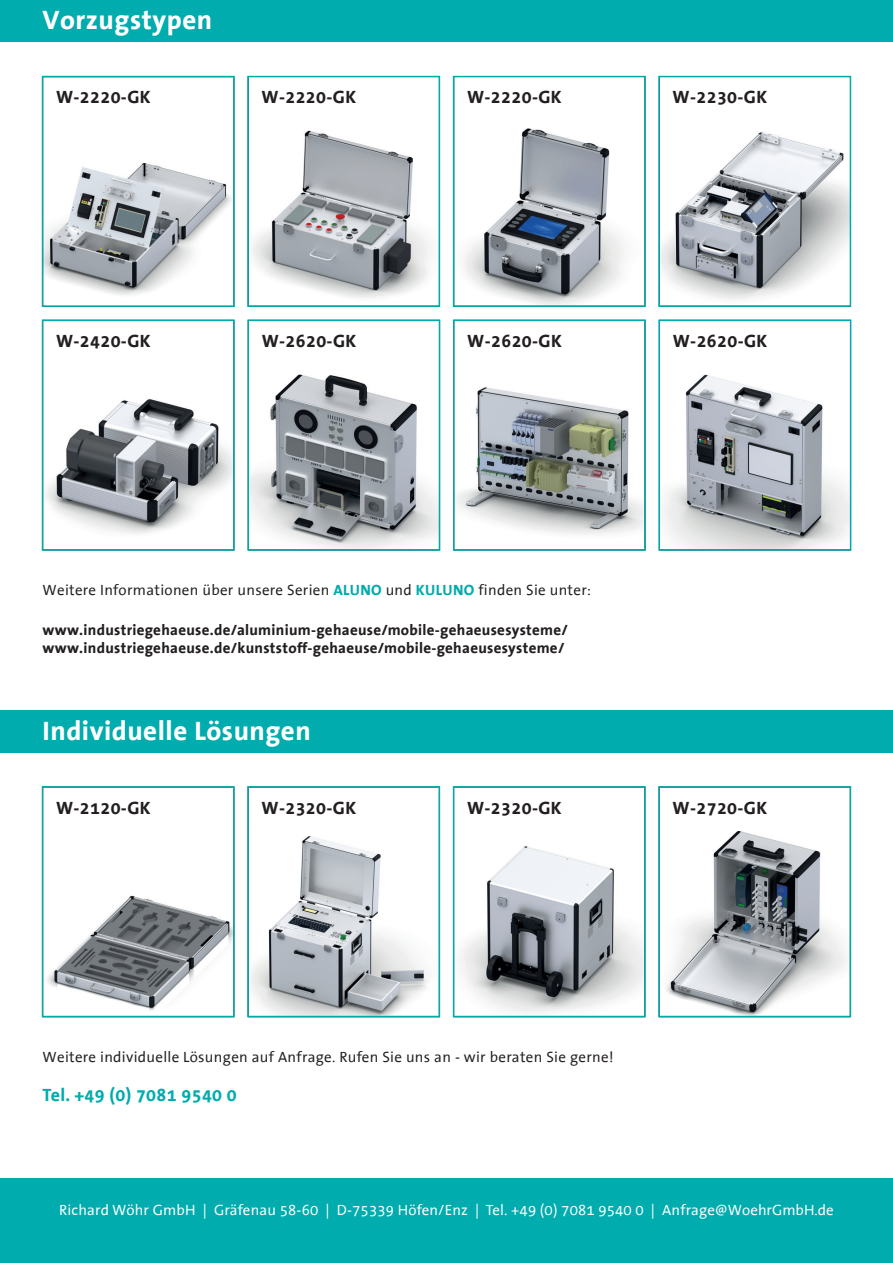
<style>
.page{position:relative;width:893px;height:1263px;background:#fff}
.page>*{position:absolute;margin:0;border:0;box-sizing:border-box;transform-origin:0 0}
.t1{font:700 27px "The Sans Office";letter-spacing:.02em;color:#fff}
.t2{font:700 18px "The Sans Office";letter-spacing:.02em;color:#231f20}
.t3{font:700 18px "The Sans Office";letter-spacing:.02em;color:#00acad}
.t4{font:15px "The Sans Office";letter-spacing:.02em;color:#231f20}
.t5{font:700 15px/18px "The Sans Office";letter-spacing:.02em;color:#231f20}
.t6{font:15px "The Sans Office";letter-spacing:.01em;color:#fff}
.s1{font-weight:700;color:#00acad}
</style>
<div class="page">
<div style="left:0;top:1178px;width:893px;height:85px;background:#00acad"></div>
<div style="left:0;top:0;width:893px;height:42px;background:#00acad"></div>
<div style="left:0;top:710px;width:893px;height:43px;background:#00acad"></div>
<img style="left:45px;top:163px;width:187px;height:132px">
<img style="left:251px;top:130px;width:179px;height:168px">
<img style="left:661px;top:132px;width:187px;height:168px">
<img style="left:463px;top:128px;width:162px;height:176px">
<img style="left:250px;top:374px;width:187px;height:174px">
<img style="left:456px;top:387px;width:187px;height:148px">
<img style="left:663px;top:374px;width:185px;height:174px">
<img style="left:45px;top:399px;width:187px;height:135px">
<img style="left:47px;top:895px;width:185px;height:116px">
<img style="left:460px;top:846px;width:183px;height:167px">
<img style="left:666px;top:831px;width:181px;height:183px">
<img style="left:250px;top:836px;width:178px;height:178px">
<div style="left:42px;top:320px;width:193px;height:231px;border:2px solid #00aaad"></div>
<div style="left:42px;top:76px;width:193px;height:231px;border:2px solid #00aaad"></div>
<div style="left:658px;top:76px;width:193px;height:231px;border:2px solid #00aaad"></div>
<div style="left:247px;top:76px;width:193px;height:231px;border:2px solid #00aaad"></div>
<div style="left:453px;top:76px;width:193px;height:231px;border:2px solid #00aaad"></div>
<div style="left:658px;top:320px;width:193px;height:231px;border:2px solid #00aaad"></div>
<div style="left:247px;top:320px;width:193px;height:231px;border:2px solid #00aaad"></div>
<div style="left:453px;top:320px;width:193px;height:231px;border:2px solid #00aaad"></div>
<div style="left:42px;top:786px;width:193px;height:231px;border:2px solid #00aaad"></div>
<div style="left:247px;top:786px;width:193px;height:231px;border:2px solid #00aaad"></div>
<div style="left:658px;top:786px;width:193px;height:231px;border:2px solid #00aaad"></div>
<div style="left:453px;top:786px;width:193px;height:231px;border:2px solid #00aaad"></div>
<h1 class="t1" style="left:43px;top:6px;width:171px">Vorzugstypen</h1>
<p class="t2" style="left:56px;top:88px;width:96px">W-2220-GK</p>
<p class="t2" style="left:262px;top:88px;width:96px">W-2220-GK</p>
<p class="t2" style="left:467px;top:88px;width:96px">W-2220-GK</p>
<p class="t2" style="left:673px;top:88px;width:96px">W-2230-GK</p>
<p class="t2" style="left:56px;top:331px;width:96px">W-2420-GK</p>
<p class="t2" style="left:262px;top:331px;width:96px">W-2620-GK</p>
<p class="t2" style="left:467px;top:331px;width:96px">W-2620-GK</p>
<p class="t2" style="left:673px;top:331px;width:96px">W-2620-GK</p>
<p class="t4" style="left:43px;top:582px;width:550px">Weitere Informationen über unsere Serien <span class="s1">ALUNO</span> und <span class="s1">KULUNO</span> finden Sie unter:</p>
<p class="t5" style="left:43px;top:621px;width:527px">www.industriegehaeuse.de/aluminium-gehaeuse/mobile-gehaeusesysteme/ www.industriegehaeuse.de/kunststoff-gehaeuse/mobile-gehaeusesysteme/</p>
<h1 class="t1" style="left:43px;top:716px;width:270px">Individuelle Lösungen</h1>
<p class="t2" style="left:56px;top:798px;width:96px">W-2120-GK</p>
<p class="t2" style="left:262px;top:798px;width:96px">W-2320-GK</p>
<p class="t2" style="left:467px;top:798px;width:96px">W-2320-GK</p>
<p class="t2" style="left:673px;top:798px;width:96px">W-2720-GK</p>
<p class="t4" style="left:43px;top:1049px;width:573px">Weitere individuelle Lösungen auf Anfrage. Rufen Sie uns an - wir beraten Sie gerne!</p>
<p class="t3" style="left:43px;top:1085px;width:196px">Tel. +49 (0) 7081 9540 0</p>
<p class="t6" style="left:59px;top:1202px;width:776px">Richard Wöhr GmbH | Gräfenau 58-60 | D-75339 Höfen/Enz | Tel. +49 (0) 7081 9540 0 | Anfrage@WoehrGmbH.de</p>
</div>
